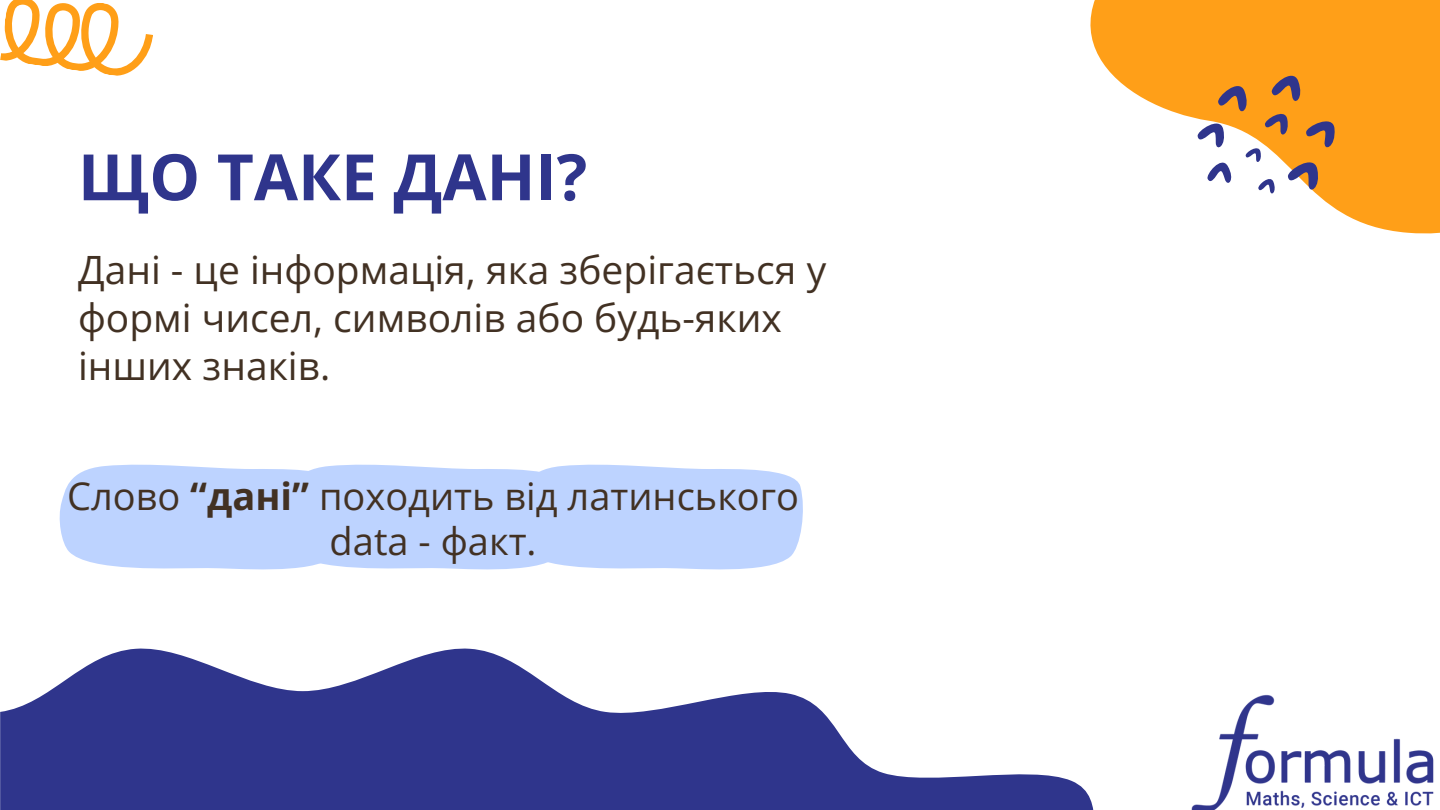
<style>
.page{position:relative;width:1440px;height:810px;background:#fff}
.page>*{position:absolute;margin:0;border:0;box-sizing:border-box;transform-origin:0 0}
.t1{font:700 64px "Open Sans";color:#2f358c}
.t2{font:39px/48px "Open Sans";color:#423123}
.t3{font:38px/44.2px "Open Sans";color:#423123;text-align:center}
.s1{font-weight:700}
</style>
<div class="page">
<svg style="left:0;top:649px;width:1094px;height:161px;fill:#2f358c"></svg>
<svg style="left:1090px;top:0;width:350px;height:234px;fill:#ff9f18"></svg>
<svg style="left:0;top:0;width:153px;height:76px"></svg>
<svg style="left:1192px;top:61px;width:155px;height:138px"></svg>
<img style="left:1191px;top:694px;width:243px;height:116px">
<svg style="left:60px;top:465px;width:743px;height:105px;background:#c1d5ff"></svg>
<p class="t1" style="left:78px;top:132px;width:511px">ЩО ТАКЕ ДАНІ?</p>
<p class="t2" style="left:78px;top:244px;width:750px">Дані - це інформація, яка зберігається у формі чисел, символів або будь-яких інших знаків.</p>
<h1 class="t3" style="left:67px;top:474px;width:734px">Слово <span class="s1">“дані”</span> походить від латинського data - факт.</h1>
</div>
